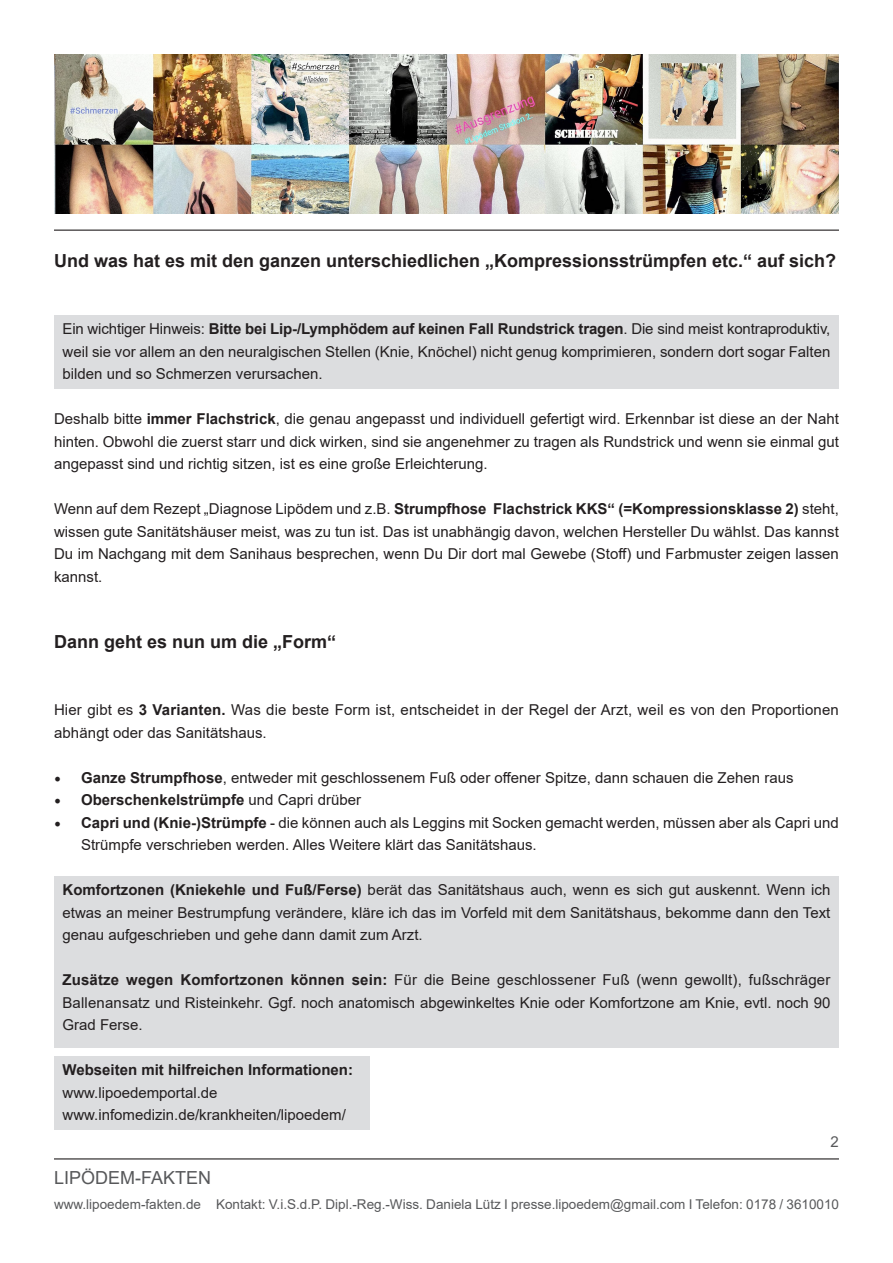
<style>
.page{position:relative;width:893px;height:1263px;background:#fff}
.page>*{position:absolute;margin:0;border:0;box-sizing:border-box;transform-origin:0 0}
.überschrift{font:700 18px "Arial";color:#231f20}
.t1{font:18px "Arial";color:#57585a}
.t2{font:15px/22.5px "Arial";color:#231f20;text-align:justify}
.t3{font:700 15px "Arial";color:#231f20}
.t4{font:15px "Arial";color:#57585a}
.t5{font:13.5px "Arial";color:#57585a}
.s1{font-weight:700}
.s2{font-family:"Minion Pro";font-size:18px}
.s3{font-family:"Minion Pro";font-weight:400;font-size:18px}
.s4{font-weight:400}
</style>
<div class="page">
<img style="left:54px;top:54px;width:785px;height:159px">
<hr style="left:54px;top:230px;width:785px;height:1px;background:#231f20">
<hr style="left:54px;top:1158px;width:785px;height:1px;background:#231f20">
<div style="left:54px;top:1057px;width:316px;height:73px;background:#dcdddf"></div>
<div style="left:54px;top:876px;width:785px;height:171px;background:#dcdddf"></div>
<div style="left:54px;top:316px;width:785px;height:73px;background:#dcdddf"></div>
<p class="überschrift" style="left:54px;top:248px;width:784px">Und was hat es mit den ganzen unterschiedlichen „Kompressionsstrümpfen etc.“ auf sich?</p>
<p class="t2" style="left:63px;top:318px;width:769px">Ein wichtiger Hinweis: <span class="s1">Bitte bei Lip-/Lymphödem auf keinen Fall Rundstrick tragen</span>. Die sind meist kontraproduktiv, weil sie vor allem an den neuralgischen Stellen (Knie, Knöchel) nicht genug komprimieren, sondern dort sogar Falten bilden und so Schmerzen verursachen.</p>
<p class="t2" style="left:54px;top:408px;width:786px">Deshalb bitte <span class="s1">immer Flachstrick</span>, die genau angepasst und individuell gefertigt wird. Erkennbar ist diese an der Naht hinten. Obwohl die zuerst starr und dick wirken, sind sie angenehmer zu tragen als Rundstrick und wenn sie einmal gut angepasst sind und richtig sitzen, ist es eine große Erleichterung.</p>
<p class="t2" style="left:54px;top:498px;width:786px">Wenn auf dem Rezept „Diagnose Lipödem und z.B. <span class="s1">Strumpfhose Flachstrick KKS“ (=Kompressionsklasse 2)</span> steht, wissen gute Sanitätshäuser meist, was zu tun ist. Das ist unabhängig davon, welchen Hersteller Du wählst. Das kannst Du im Nachgang mit dem Sanihaus besprechen, wenn Du Dir dort mal Gewebe (Stoff) und Farbmuster zeigen lassen kannst.</p>
<p class="überschrift" style="left:54px;top:629px;width:284px">Dann geht es nun um die „Form“</p>
<p class="t2" style="left:54px;top:699px;width:786px">Hier gibt es <span class="s1">3 Varianten.</span> Was die beste Form ist, entscheidet in der Regel der Arzt, weil es von den Proportionen abhängt oder das Sanitätshaus.</p>
<p class="t2" style="left:54px;top:766px;width:741px"><span class="s2">•</span> <span class="s1">Ganze Strumpfhose</span>, entweder mit geschlossenem Fuß oder offener Spitze, dann schauen die Zehen raus</p>
<p class="t3" style="left:54px;top:789px;width:309px"><span class="s3">•</span> Oberschenkelstrümpfe <span class="s4">und Capri drüber</span></p>
<p class="t2" style="left:81px;top:811px;width:759px;text-indent:-27px"><span class="s2">•</span> <span class="s1">Capri und (Knie-)Strümpfe</span> - die können auch als Leggins mit Socken gemacht werden, müssen aber als Capri und<br>Strümpfe verschrieben werden. Alles Weitere klärt das Sanitätshaus.</p>
<p class="t2" style="left:63px;top:879px;width:769px"><span class="s1">Komfortzonen (Kniekehle und Fuß/Ferse)</span> berät das Sanitätshaus auch, wenn es sich gut auskennt. Wenn ich etwas an meiner Bestrumpfung verändere, kläre ich das im Vorfeld mit dem Sanitätshaus, bekomme dann den Text genau aufgeschrieben und gehe dann damit zum Arzt.</p>
<p class="t2" style="left:63px;top:969px;width:769px"><span class="s1">Zusätze wegen Komfortzonen können sein:</span> Für die Beine geschlossener Fuß (wenn gewollt), fußschräger Ballenansatz und Risteinkehr. Ggf. noch anatomisch abgewinkeltes Knie oder Komfortzone am Knie, evtl. noch 90<br>Grad Ferse.</p>
<p class="t3" style="left:63px;top:1059px;width:292px">Webseiten mit hilfreichen Informationen:</p>
<p class="t2" style="left:63px;top:1081px;width:157px">www.lipoedemportal.de</p>
<p class="t2" style="left:63px;top:1104px;width:285px">www.infomedizin.de/krankheiten/lipoedem/</p>
<p class="t4" style="left:831px;top:1131px;width:10px">2</p>
<p class="t1" style="left:54px;top:1165px;width:159px">LIPÖDEM-FAKTEN</p>
<p class="t5" style="left:54px;top:1195px;width:787px">www.lipoedem-fakten.de Kontakt: V.i.S.d.P. Dipl.-Reg.-Wiss. Daniela Lütz I presse.lipoedem@gmail.com I Telefon: 0178 / 3610010</p>
</div>
